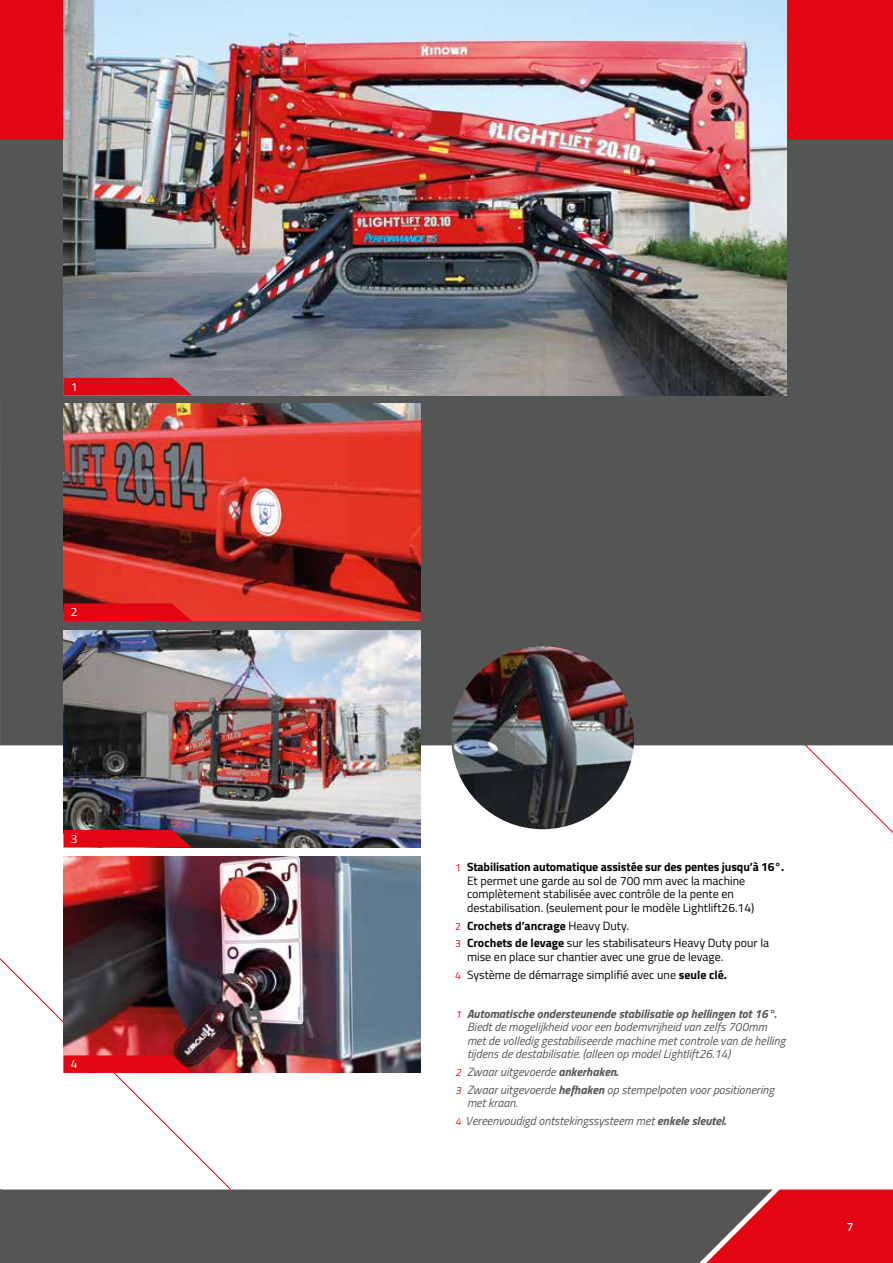
<style>
.page{position:relative;width:893px;height:1263px;background:#fff}
.page>*{position:absolute;margin:0;border:0;box-sizing:border-box;transform-origin:0 0}
.t1{font:italic 12px/13.5px "Titillium";color:#545656}
.t2{font:12px/13.5px "Titillium";color:#000}
.t3{font:12px "Titillium";color:#fff}
.t4{font:600 12px "Titillium";color:#fff}
.s1{font-size:10.5px;color:#e30613}
.s2{font-weight:700}
</style>
<div class="page">
<div style="left:773px;top:1189px;width:120px;height:74px;background:#e30613"></div>
<svg style="left:2px;top:1189px;width:771px;height:74px;background:#5b5455"></svg>
<svg style="left:0;top:1190px;width:2px;height:73px"></svg>
<div style="left:0;top:0;width:893px;height:745px;background:#545656"></div>
<div style="left:0;top:0;width:893px;height:139px;background:#e30613"></div>
<img style="left:64px;top:404px;width:357px;height:217px">
<img style="left:64px;top:631px;width:357px;height:216px">
<img style="left:451px;top:646px;width:183px;height:183px;border-radius:91px">
<img style="left:64px;top:856px;width:357px;height:217px">
<img style="left:64px;top:0;width:722px;height:395px">
<svg style="left:64px;top:603px;width:128px;height:18px;background:#e10b15"></svg>
<svg style="left:64px;top:378px;width:128px;height:17px;background:#db101d"></svg>
<svg style="left:64px;top:830px;width:128px;height:17px;background:#d40a17"></svg>
<svg style="left:64px;top:1055px;width:128px;height:18px;background:#d60914"></svg>
<p class="t3" style="left:71px;top:378px;width:8px">1</p>
<p class="t3" style="left:71px;top:603px;width:8px">2</p>
<p class="t3" style="left:71px;top:830px;width:8px">3</p>
<p class="t3" style="left:71px;top:1055px;width:8px">4</p>
<p class="t2" style="left:467px;top:860px;width:319px;text-indent:-12px"><span class="s1">1</span> <span class="s2">Stabilisation automatique assistée sur des pentes jusqu’à 16°.<br></span>Et permet une garde au sol de 700 mm avec la machine complètement stabilisée avec contrôle de la pente en destabilisation. (seulement pour le modèle Lightlift26.14)</p>
<p class="t2" style="left:455px;top:916px;width:316px;line-height:17.7px"><span class="s1">2</span> <span class="s2">Crochets d’ancrage</span> Heavy Duty.<br><span class="s1">3</span> <span class="s2">Crochets de levage</span> sur les stabilisateurs Heavy Duty pour la</p>
<p class="t2" style="left:455px;top:947px;width:273px;line-height:17.7px;text-align:right">mise en place sur chantier avec une grue de levage.<br><span class="s1">4</span> Système de démarrage simplifié avec une <span class="s2">seule clé.</span></p>
<p class="t1" style="left:467px;top:1006px;width:320px;text-indent:-12px"><span class="s1">1</span> <span class="s2">Automatische ondersteunende stabilisatie op hellingen tot 16°.<br></span>Biedt de mogelijkheid voor een bodemvrijheid van zelfs 700mm met de volledig gestabiliseerde machine met controle van de helling tijdens de destabilisatie. (alleen op model Lightlift26.14)</p>
<p class="t1" style="left:455px;top:1062px;width:321px;line-height:17.7px"><span class="s1">2</span> Zwaar uitgevoerde <span class="s2">ankerhaken.<br></span><span class="s1">3</span> Zwaar uitgevoerde <span class="s2">hefhaken</span> op stempelpoten voor positionering</p>
<p class="t1" style="left:455px;top:1093px;width:273px;line-height:17.7px;text-indent:12px">met kraan.<br><span class="s1">4</span> Vereenvoudigd ontstekingssysteem met <span class="s2">enkele sleutel.</span></p>
<p class="t4" style="left:847px;top:1217px;width:8px">7</p>
</div>
